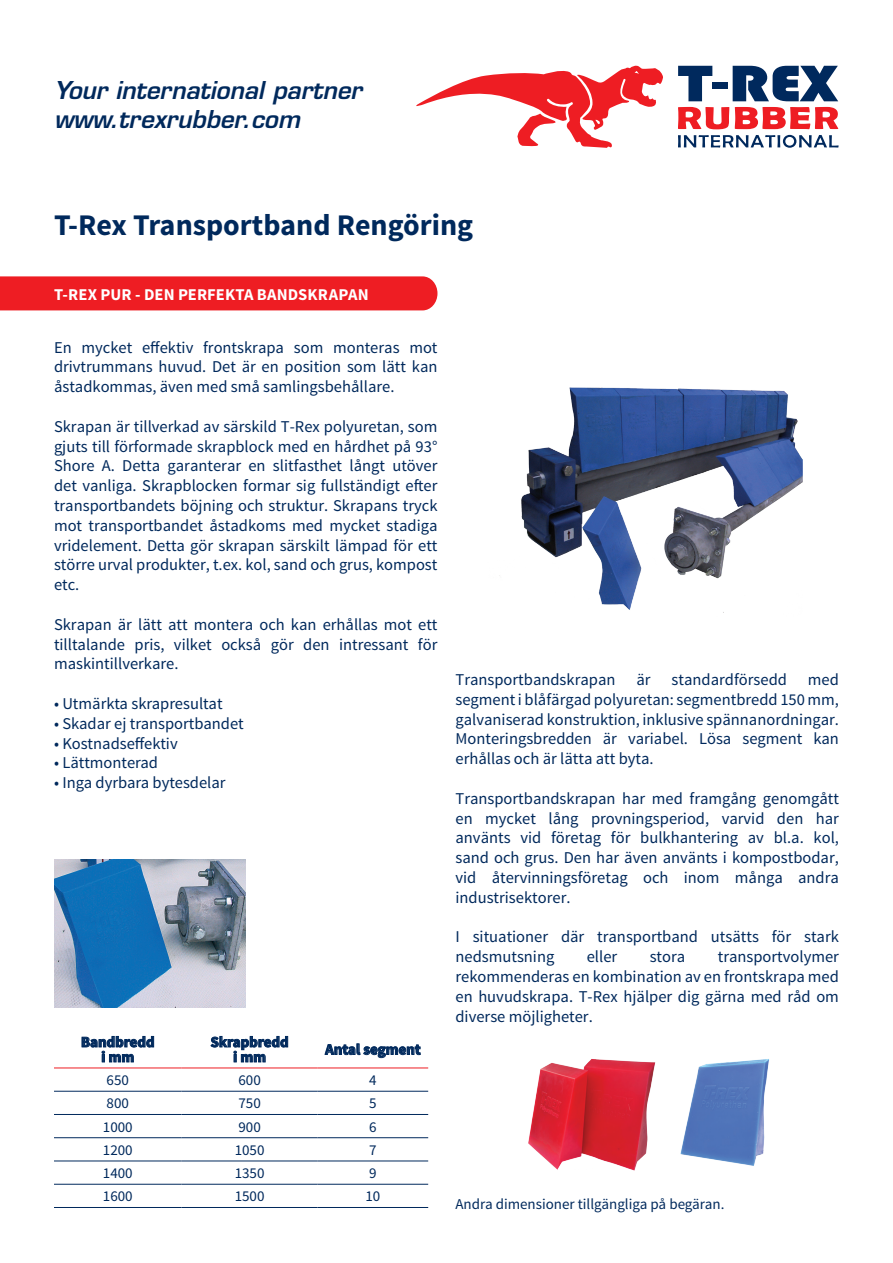
<style>
.page{position:relative;width:893px;height:1263px;background:#fff}
.page>*{position:absolute;margin:0;border:0;box-sizing:border-box;transform-origin:0 0}
.t1{font:700 30px "Source Sans Pro";color:#00295c}
.t2{font:italic 600 24px/28.8px "Eurostile LT Std";color:#00295c}
.t3{font:16.5px/19.8px "Source Sans Pro";color:#00295c;text-align:justify}
.Titels{font:700 16.5px "Source Sans Pro";letter-spacing:.005em;color:#fff}
.t4{font:15px "Source Sans Pro";color:#00295c}
.t5{font:700 15px "Source Sans Pro";color:#00295c}
</style>
<div class="page">
<img style="left:499px;top:387px;width:304px;height:226px">
<img style="left:54px;top:859px;width:191px;height:149px">
<svg style="left:416px;top:65px;width:247px;height:83px"></svg>
<svg style="left:733px;top:66px;width:105px;height:35px"></svg>
<div style="left:713px;top:82px;width:15px;height:7px;background:#00295d"></div>
<svg style="left:678px;top:66px;width:34px;height:35px"></svg>
<svg style="left:678px;top:135px;width:160px;height:13px"></svg>
<svg style="left:735px;top:107px;width:103px;height:22px"></svg>
<svg style="left:678px;top:107px;width:51px;height:22px"></svg>
<img style="left:528px;top:1059px;width:128px;height:112px">
<img style="left:680px;top:1059px;width:89px;height:107px">
<div style="left:0;top:276px;width:437px;height:34px;background:#ee1d23"></div>
<hr style="left:54px;top:1067px;width:128px;height:1px;background:#ee1d23">
<hr style="left:182px;top:1067px;width:136px;height:1px;background:#ee1d23">
<hr style="left:318px;top:1067px;width:110px;height:1px;background:#ee1d23">
<hr style="left:54px;top:1091px;width:128px;height:1px;background:#00295c">
<hr style="left:182px;top:1091px;width:136px;height:1px;background:#00295c">
<hr style="left:318px;top:1091px;width:110px;height:1px;background:#00295c">
<hr style="left:54px;top:1114px;width:128px;height:1px;background:#00295c">
<hr style="left:182px;top:1114px;width:136px;height:1px;background:#00295c">
<hr style="left:318px;top:1114px;width:110px;height:1px;background:#00295c">
<hr style="left:54px;top:1137px;width:128px;height:1px;background:#00295c">
<hr style="left:182px;top:1137px;width:136px;height:1px;background:#00295c">
<hr style="left:318px;top:1137px;width:110px;height:1px;background:#00295c">
<hr style="left:54px;top:1160px;width:128px;height:1px;background:#00295c">
<hr style="left:182px;top:1160px;width:136px;height:1px;background:#00295c">
<hr style="left:318px;top:1160px;width:110px;height:1px;background:#00295c">
<hr style="left:54px;top:1184px;width:128px;height:1px;background:#00295c">
<hr style="left:182px;top:1184px;width:136px;height:1px;background:#00295c">
<hr style="left:318px;top:1184px;width:110px;height:1px;background:#00295c">
<hr style="left:54px;top:1207px;width:128px;height:1px;background:#00295c">
<hr style="left:182px;top:1207px;width:136px;height:1px;background:#00295c">
<hr style="left:318px;top:1207px;width:110px;height:1px;background:#00295c">
<svg style="left:81px;top:1036px;width:73px;height:27px"></svg>
<svg style="left:210px;top:1036px;width:78px;height:27px"></svg>
<svg style="left:324px;top:1043px;width:97px;height:15px"></svg>
<h2 class="t2" style="left:54px;top:76px;width:309px">Your international partner www.trexrubber.com</h2>
<p class="t1" style="left:54px;top:206px;width:421px">T-Rex Transportband Rengöring</p>
<p class="Titels" style="left:54px;top:284px;width:316px">T-REX PUR - DEN PERFEKTA BANDSKRAPAN</p>
<p class="t3" style="left:54px;top:337px;width:385px">En mycket effektiv frontskrapa som monteras mot drivtrummans huvud. Det är en position som lätt kan åstadkommas, även med små samlingsbehållare.</p>
<p class="t3" style="left:54px;top:417px;width:385px">Skrapan är tillverkad av särskild T-Rex polyuretan, som gjuts till förformade skrapblock med en hårdhet på 93° Shore A. Detta garanterar en slitfasthet långt utöver det vanliga. Skrapblocken formar sig fullständigt efter transportbandets böjning och struktur. Skrapans tryck mot transportbandet åstadkoms med mycket stadiga vridelement. Detta gör skrapan särskilt lämpad för ett större urval produkter, t.ex. kol, sand och grus, kompost etc.</p>
<p class="t3" style="left:54px;top:615px;width:385px">Skrapan är lätt att montera och kan erhållas mot ett tilltalande pris, vilket också gör den intressant för maskintillverkare.</p>
<p class="t3" style="left:54px;top:694px;width:170px">• Utmärkta skrapresultat</p>
<p class="t3" style="left:54px;top:714px;width:191px">• Skadar ej transportbandet</p>
<p class="t3" style="left:54px;top:733px;width:125px">• Kostnadseffektiv</p>
<p class="t3" style="left:54px;top:753px;width:106px">• Lättmonterad</p>
<p class="t3" style="left:54px;top:773px;width:173px">• Inga dyrbara bytesdelar</p>
<p class="t5" style="left:81px;top:1032px;width:75px">Bandbredd</p>
<p class="t5" style="left:101px;top:1047px;width:34px">i mm</p>
<p class="t5" style="left:211px;top:1032px;width:80px">Skrapbredd</p>
<p class="t5" style="left:233px;top:1047px;width:34px">i mm</p>
<p class="t5" style="left:325px;top:1040px;width:97px">Antal segment</p>
<p class="t4" style="left:107px;top:1071px;width:24px">650</p>
<p class="t4" style="left:238px;top:1071px;width:24px">600</p>
<p class="t4" style="left:369px;top:1071px;width:9px">4</p>
<p class="t4" style="left:107px;top:1094px;width:24px">800</p>
<p class="t4" style="left:238px;top:1094px;width:24px">750</p>
<p class="t4" style="left:369px;top:1094px;width:9px">5</p>
<p class="t4" style="left:103px;top:1117px;width:31px">1000</p>
<p class="t4" style="left:238px;top:1117px;width:24px">900</p>
<p class="t4" style="left:369px;top:1117px;width:9px">6</p>
<p class="t4" style="left:103px;top:1141px;width:31px">1200</p>
<p class="t4" style="left:235px;top:1141px;width:31px">1050</p>
<p class="t4" style="left:369px;top:1141px;width:9px">7</p>
<p class="t4" style="left:103px;top:1164px;width:31px">1400</p>
<p class="t4" style="left:235px;top:1164px;width:31px">1350</p>
<p class="t4" style="left:369px;top:1164px;width:9px">9</p>
<p class="t4" style="left:103px;top:1187px;width:31px">1600</p>
<p class="t4" style="left:235px;top:1187px;width:31px">1500</p>
<p class="t4" style="left:365px;top:1187px;width:16px">10</p>
<p class="t3" style="left:455px;top:670px;width:162px">Transportbandskrapan</p>
<p class="t3" style="left:636px;top:670px;width:16px">är</p>
<p class="t3" style="left:672px;top:670px;width:117px">standardförsedd</p>
<p class="t3" style="left:455px;top:670px;width:385px;text-indent:352px">med segment i blåfärgad polyuretan: segmentbredd 150 mm, galvaniserad konstruktion, inklusive spännanordningar.<br>Monteringsbredden är variabel. Lösa segment kan erhållas och är lätta att byta.</p>
<p class="t3" style="left:455px;top:789px;width:385px">Transportbandskrapan har med framgång genomgått en mycket lång provningsperiod, varvid den har använts vid företag för bulkhantering av bl.a. kol, sand och grus. Den har även använts i kompostbodar, vid återvinningsföretag och inom många andra industrisektorer.</p>
<p class="t3" style="left:455px;top:927px;width:385px">I situationer där transportband utsätts för stark nedsmutsning</p>
<p class="t3" style="left:455px;top:947px;width:385px;text-indent:262px">transportvolymer rekommenderas en kombination av en frontskrapa med en huvudskrapa. T-Rex hjälper dig gärna med råd om diverse möjligheter.</p>
<p class="t3" style="left:587px;top:947px;width:32px">eller</p>
<p class="t3" style="left:650px;top:947px;width:37px">stora</p>
<p class="t4" style="left:455px;top:1195px;width:270px">Andra dimensioner tillgängliga på begäran.</p>
</div>
